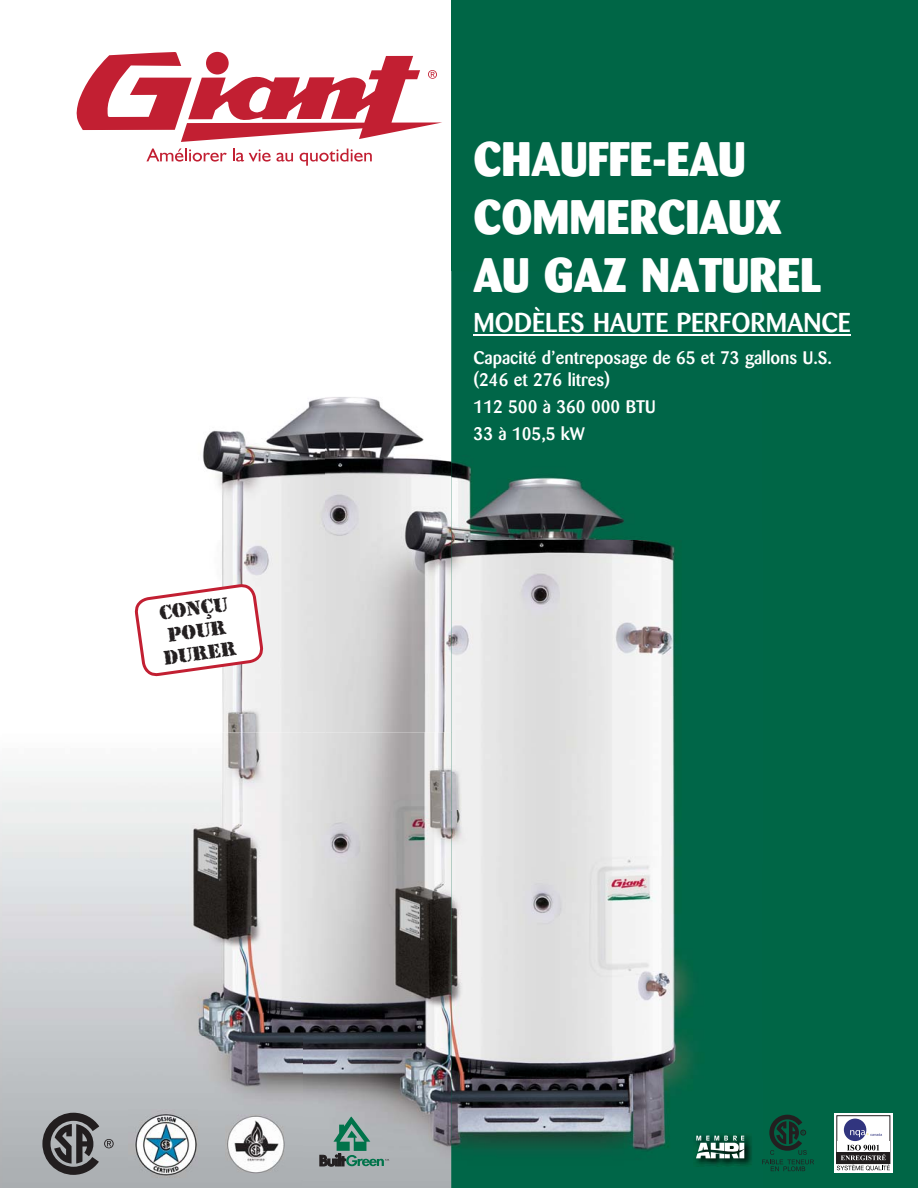
<style>
.page{position:relative;width:918px;height:1188px;background:#fff}
.page>*{position:absolute;margin:0;border:0;box-sizing:border-box;transform-origin:0 0}
.t1{font:800 48px/57.6px "Barmeno";color:#fff}
.t2{font:500 27px "Barmeno";color:#fff}
.t3{font:21px/22.5px "Rubber Stamp Plain";color:#231f20;text-align:center}
.t4{font:500 18px/22.5px "Barmeno";color:#fff}
.t5{font:3.75px "Arial";color:#231f20}
</style>
<div class="page">
<svg style="left:0;top:772px;width:2px;height:416px"></svg>
<div style="left:452px;top:0;width:466px;height:1188px;background:#006646"></div>
<img style="left:2px;top:271px;width:891px;height:917px">
<svg style="left:135px;top:584px;width:128px;height:92px"></svg>
<hr style="left:474px;top:334px;width:377px;height:1px;background:#fff">
<svg style="left:76px;top:52px;width:366px;height:90px"></svg>
<svg style="left:146px;top:148px;width:81px;height:14px"></svg>
<svg style="left:233px;top:149px;width:60px;height:13px"></svg>
<svg style="left:300px;top:149px;width:72px;height:17px"></svg>
<div style="left:206px;top:52px;width:23px;height:23px;background:#c21f32;border-radius:50%"></div>
<svg style="left:762px;top:1115px;width:52px;height:56px"></svg>
<svg style="left:834px;top:1113px;width:58px;height:60px"></svg>
<div style="left:837px;top:1116px;width:53px;height:48px;background:#fff"></div>
<div style="left:844px;top:1119px;width:22px;height:22px;background:#31357f;border-radius:50%"></div>
<svg style="left:850px;top:1130px;width:32px;height:7px"></svg>
<svg style="left:837px;top:1145px;width:53px;height:26px"></svg>
<img style="left:693px;top:1133px;width:59px;height:33px">
<svg style="left:696px;top:1136px;width:48px;height:22px"></svg>
<img style="left:129px;top:1109px;width:68px;height:69px">
<img style="left:226px;top:1114px;width:59px;height:60px">
<svg style="left:320px;top:1117px;width:69px;height:49px;background:#809b94"></svg>
<svg style="left:42px;top:1113px;width:72px;height:62px;background:#717173"></svg>
<p class="t3" style="left:156px;top:602px;width:75px;rotate:-8deg">CONÇU<br>POUR<br>DURER</p>
<h1 class="t1" style="left:474px;top:135px;width:349px">CHAUFFE-EAU<br>COMMERCIAUX<br>AU GAZ NATUREL</h1>
<h2 class="t2" style="left:474px;top:311px;width:379px">MODÈLES HAUTE PERFORMANCE</h2>
<p class="t4" style="left:474px;top:347px;width:360px">Capacité d’entreposage de 65 et 73 gallons U.S. (246 et 276 litres)</p>
<p class="t4" style="left:474px;top:395px;width:184px;line-height:27px">112 500 à 360 000 BTU<br>33 à 105,5 kW</p>
<p class="t5" style="left:802px;top:1130px;width:4px">R</p>
</div>
